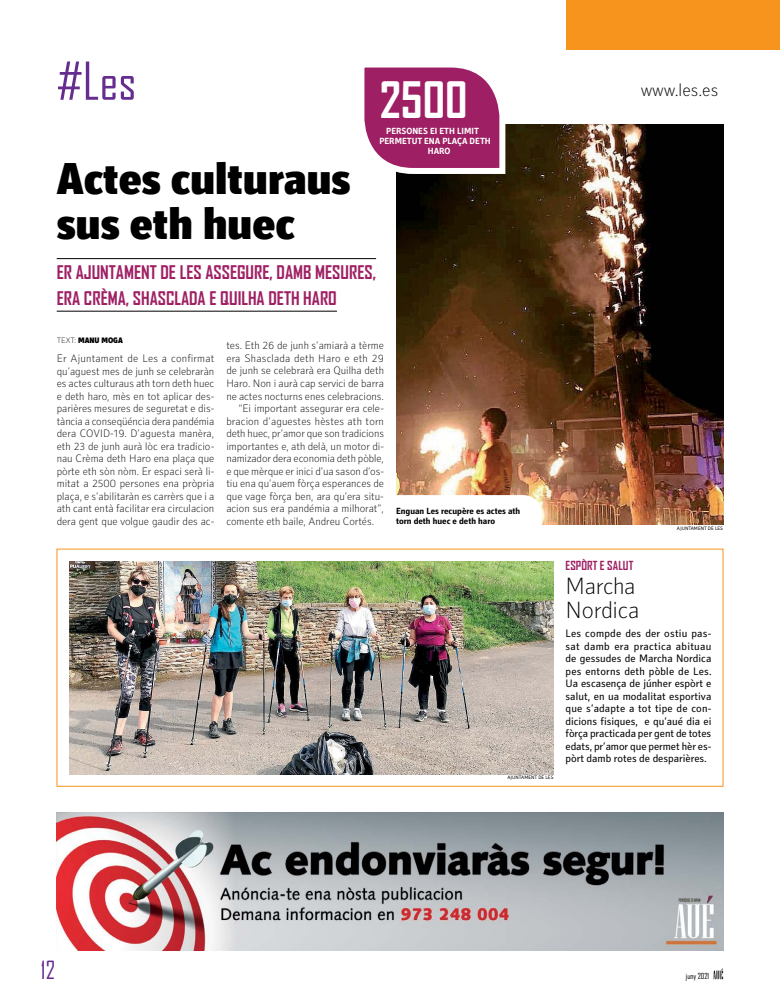
<style>
.page{position:relative;width:780px;height:1007px;background:#fff}
.page>*{position:absolute;margin:0;border:0;box-sizing:border-box;transform-origin:0 0}
.t1{font:50px "Agency FB";color:#662d91}
.t2{font:700 48px "Agency FB";color:#fff}
.t3{font:900 45px/45px "Secca Std";color:#000}
.t4{font:100 24px/24px "Secca Std";letter-spacing:-.01em;color:#000}
.t5{font:24px "Agency FB";color:#662d91}
.t6{font:700 18px "Agency FB";color:#9e1f63}
.t7{font:100 18px "Secca Std";color:#000}
.t8{font:700 12px "Agency FB";letter-spacing:.01em;color:#9e1f63}
.t9{font:100 11px/12.5px "Secca Std";color:#000;text-align:justify}
.t10{font:11px/12.5px "Secca Std";letter-spacing:-.005em;color:#000;text-align:justify}
.t11{font:700 9px/10.8px "Secca Std";color:#000}
.t12{font:700 9px "Secca Std";color:#fff}
.t13{font:900 8px "Secca Std";color:#000}
.t14{font:8px "Agency FB";color:#000}
.t15{font:5px "Secca Std";color:#000}
.s1{font-weight:100}
</style>
<div class="page">
<svg style="left:713px;top:968px;width:10px;height:11px"></svg>
<div style="left:566px;top:0;width:214px;height:49px;background:#f7941e"></div>
<img style="left:69px;top:561px;width:484px;height:212px">
<img style="left:396px;top:124px;width:327px;height:400px">
<hr style="left:57px;top:258px;width:319px;height:1px;background:#000">
<hr style="left:57px;top:310px;width:280px;height:1px;background:#000">
<svg style="left:364px;top:67px;width:144px;height:110px"></svg>
<svg style="left:396px;top:495px;width:145px;height:29px"></svg>
<img style="left:57px;top:812px;width:666px;height:138px">
<h1 class="t1" style="left:57px;top:50px;width:81px">#Les</h1>
<h2 class="t2" style="left:380px;top:70px;width:89px">2500</h2>
<p class="t12" style="left:386px;top:126px;width:94px">persones ei eth limit</p>
<p class="t12" style="left:379px;top:136px;width:113px">permetut ena plaça deth</p>
<p class="t12" style="left:428px;top:146px;width:24px">haro</p>
<h3 class="t3" style="left:57px;top:158px;width:295px">Actes culturaus sus eth huec</h3>
<h3 class="t6" style="left:57px;top:261px;width:268px">ER AJUNTAMENT DE LES ASSEGURE, DAMB MESURES</h3>
<h3 class="t6" style="left:373px;top:261px;width:5px">,</h3>
<h3 class="t6" style="left:57px;top:287px;width:282px">ERA CRÈMA, SHASCLADA E QUILHA DETH HARO</h3>
<p class="t13" style="left:57px;top:335px;width:68px"><span class="s1">TeXT:</span> MANU MOGA</p>
<p class="t9" style="left:57px;top:352px;width:159px">Er Ajuntament de Les a confirmat qu’aguest mes de junh se celebraràn es actes culturaus ath torn deth huec e deth haro, mès en tot aplicar des&shy;parières mesures de seguretat e dis&shy;tància a conseqüéncia dera pandémia dera COVID-19. D’aguesta manèra, eth 23 de junh aurà lòc era tradicio&shy;nau Crèma deth Haro ena plaça que pòrte eth sòn nòm. Er espaci serà li&shy;mitat a 2500 persones ena pròpria plaça, e s’abilitaràn es carrèrs que i a ath cant entà facilitar era circulacion dera gent que volgue gaudir des ac-</p>
<p class="t9" style="left:226px;top:340px;width:159px">tes. Eth 26 de junh s’amiarà a tèrme</p>
<p class="t9" style="left:226px;top:352px;width:159px">era Shasclada deth Haro e eth 29</p>
<p class="t9" style="left:226px;top:365px;width:159px">de junh se celebrarà era Quilha deth</p>
<p class="t9" style="left:226px;top:377px;width:159px">Haro. Non i aurà cap servici de barra</p>
<p class="t9" style="left:226px;top:390px;width:159px">ne actes nocturns enes celebracions.</p>
<p class="t9" style="left:238px;top:402px;width:147px">“Ei important assegurar era cele-</p>
<p class="t9" style="left:226px;top:415px;width:159px">bracion d’aguestes hèstes ath torn</p>
<p class="t9" style="left:226px;top:427px;width:159px">deth huec, pr’amor que son tradicions</p>
<p class="t9" style="left:226px;top:440px;width:159px">importantes e, ath delà, un motor di-</p>
<p class="t9" style="left:226px;top:452px;width:159px">namizador dera economia deth pòble,</p>
<p class="t9" style="left:226px;top:465px;width:159px">e que mèrque er inici d’ua sason d’os-</p>
<p class="t9" style="left:226px;top:477px;width:159px">tiu ena qu’auem fòrça esperances de</p>
<p class="t9" style="left:226px;top:490px;width:159px">que vage fòrça ben, ara qu’era situ-</p>
<p class="t9" style="left:226px;top:502px;width:159px">acion sus era pandémia a milhorat”,</p>
<p class="t9" style="left:226px;top:515px;width:149px">comente eth baile, Andreu Cortés.</p>
<p class="t11" style="left:396px;top:505px;width:126px">Enguan Les recupère es actes ath torn deth huec e deth haro</p>
<p class="t15" style="left:507px;top:774px;width:48px">AJUNTAMENT DE LES</p>
<h3 class="t7" style="left:640px;top:80px;width:79px">www.les.es</h3>
<p class="t15" style="left:677px;top:525px;width:4px">ajuntament</p>
<p class="t15" style="left:708px;top:525px;width:11px">de les</p>
<p class="t8" style="left:565px;top:558px;width:69px">ESPÒRT E SALUT</p>
<h3 class="t4" style="left:565px;top:574px;width:75px">Marcha<br>Nordica</h3>
<p class="t10" style="left:565px;top:627px;width:147px">Les compde des der ostiu pas&shy;sat damb era practica abituau de gessudes de Marcha Nordica pes entorns deth pòble de Les.<br>Ua escasença de júnher espòrt e salut, en ua modalitat esportiva que s’adapte a tot tipe de con&shy;dicions fisiques, e qu’aué dia ei fòrça practicada per gent de totes edats, pr’amor que permet hèr es&shy;pòrt damb rotes de desparières.</p>
<h3 class="t5" style="left:41px;top:955px;width:16px">12</h3>
<p class="t14" style="left:686px;top:971px;width:25px">juny 2021</p>
</div>
